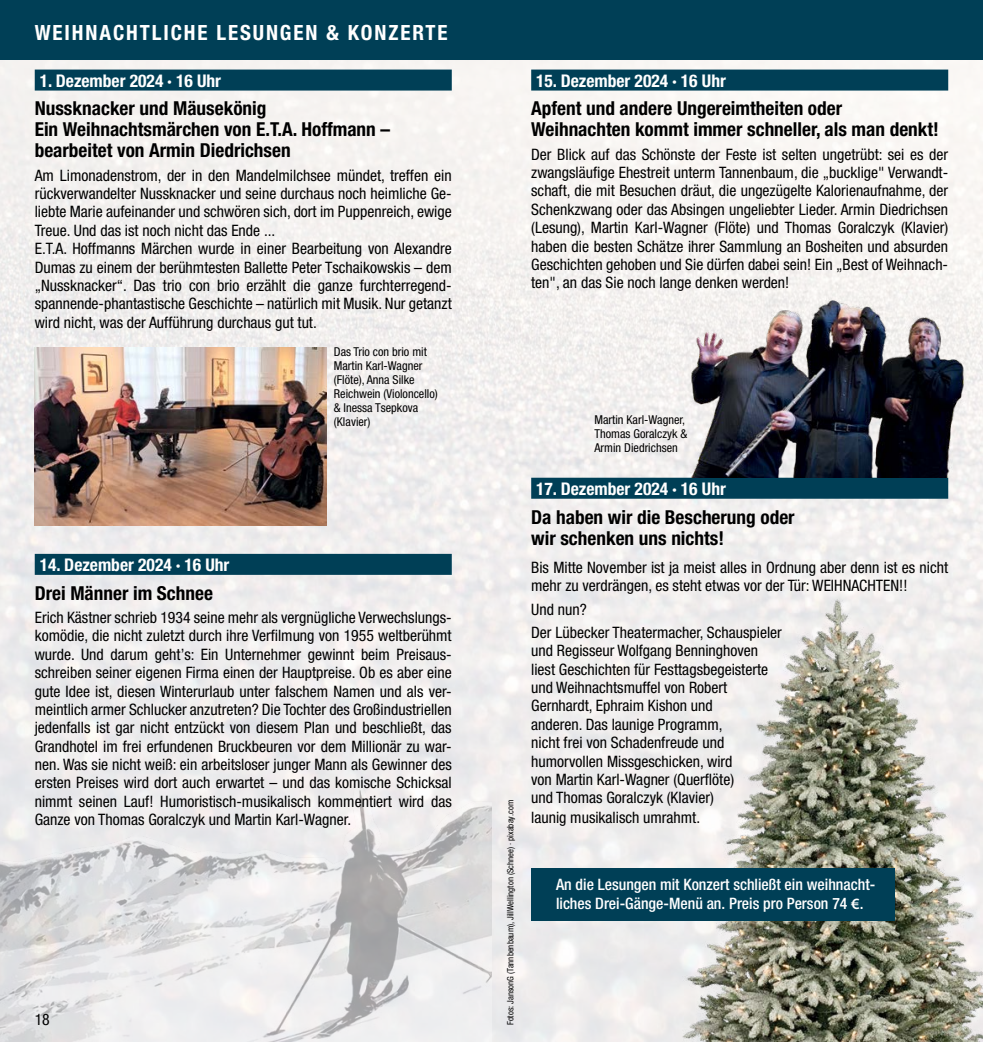
<style>
.page{position:relative;width:983px;height:1042px;background:#fff}
.page>*{position:absolute;margin:0;border:0;box-sizing:border-box;transform-origin:0 0}
.t1{font:700 condensed 21px "Helvetica Neue LT Pro";letter-spacing:.09em;color:#fff}
.t2{font:700 condensed 19.25px/21px "Helvetica Neue LT Pro";color:#000}
.t3{font:700 condensed 17.5px "Helvetica Neue LT Pro";color:#fff}
.t4{font:condensed 15.75px/18.4px "Helvetica Neue LT Pro";color:#000}
.t5{font:500 condensed 15.75px/19.2px "Helvetica Neue LT Pro";color:#fff}
.t6{font:condensed 12.25px/14px "Helvetica Neue LT Pro";color:#000}
.t7{font:condensed 8.75px "Helvetica Neue LT Pro";color:#000}
.s1{font-family:"Myriad Pro";font-weight:600;font-stretch:normal}
</style>
<div class="page">
<img style="left:0;top:60px;width:982px;height:982px">
<div style="left:491px;top:0;width:491px;height:60px;background:#003f56"></div>
<div style="left:0;top:0;width:492px;height:60px;background:#003f56"></div>
<div style="left:531px;top:70px;width:416px;height:21px;background:#003f56"></div>
<div style="left:531px;top:478px;width:416px;height:21px;background:#003f56"></div>
<img style="left:644px;top:594px;width:338px;height:448px">
<img style="left:35px;top:347px;width:291px;height:179px">
<img style="left:683px;top:293px;width:283px;height:184px">
<div style="left:531px;top:868px;width:363px;height:52px;background:#003f56"></div>
<img style="left:0;top:747px;width:491px;height:295px">
<div style="left:35px;top:70px;width:416px;height:21px;background:#003f56"></div>
<div style="left:35px;top:554px;width:416px;height:21px;background:#003f56"></div>
<h1 class="t1" style="left:35px;top:20px;width:414px">WEIHNACHTLICHE LESUNGEN &amp; KONZERTE</h1>
<p class="t3" style="left:40px;top:70px;width:183px">1. Dezember 2024 · 16 Uhr</p>
<p class="t2" style="left:35px;top:98px;width:357px">Nussknacker und Mäusekönig<br>Ein Weihnachtsmärchen von E.T.A. Hoffmann – bearbeitet von Armin Diedrichsen</p>
<p class="t4" style="left:35px;top:166px;width:418px">Am Limonadenstrom, der in den Mandelmilchsee mündet, treffen ein rückverwandelter Nussknacker und seine durchaus noch heimliche Ge&shy;liebte Marie aufeinander und schwören sich, dort im Puppenreich, ewige Treue. Und das ist noch nicht das Ende ...<br>E.T.A. Hoffmanns Märchen wurde in einer Bearbeitung von Alexandre Dumas zu einem der berühmtesten Ballette Peter Tschaikowskis – dem „Nussknacker“. Das trio con brio erzählt die ganze furchterregend&shy;spannende-phantastische Geschichte – natürlich mit Musik. Nur getanzt wird nicht, was der Aufführung durchaus gut tut.</p>
<p class="t6" style="left:334px;top:345px;width:105px">Das Trio con brio mit<br>Martin Karl-Wagner (Flöte), Anna Silke<br>Reichwein (Violoncello) &amp; Inessa Tsepkova (Klavier)</p>
<p class="t3" style="left:40px;top:554px;width:191px">14. Dezember 2024 · 16 Uhr</p>
<p class="t2" style="left:35px;top:582px;width:180px">Drei Männer im Schnee</p>
<p class="t4" style="left:35px;top:608px;width:418px;text-align:justify">Erich Kästner schrieb 1934 seine mehr als vergnügliche Verwechslungs&shy;komödie, die nicht zuletzt durch ihre Verfilmung von 1955 weltberühmt wurde. Und darum geht’s: Ein Unternehmer gewinnt beim Preisaus&shy;schreiben seiner eigenen Firma einen der Hauptpreise. Ob es aber eine gute Idee ist, diesen Winterurlaub unter falschem Namen und als ver&shy;meintlich armer Schlucker anzutreten? Die Tochter des Großindustriellen jedenfalls ist gar nicht entzückt von diesem Plan und beschließt, das Grandhotel im frei erfundenen Bruckbeuren vor dem Millionär zu war&shy;nen. Was sie nicht weiß: ein arbeitsloser junger Mann als Gewinner des ersten Preises wird dort auch erwartet – und das komische Schicksal nimmt seinen Lauf! Humoristisch-musikalisch kommentiert wird das Ganze von Thomas Goralczyk und Martin Karl-Wagner.</p>
<p class="t4" style="left:35px;top:1010px;width:17px">18</p>
<p class="t3" style="left:536px;top:70px;width:191px">15. Dezember 2024 · 16 Uhr</p>
<p class="t2" style="left:531px;top:98px;width:409px">Apfent und andere Ungereimtheiten oder<br>Weihnachten kommt immer schneller, als man denkt!</p>
<p class="t4" style="left:531px;top:145px;width:418px;text-align:justify">Der Blick auf das Schönste der Feste ist selten ungetrübt: sei es der zwangsläufige Ehestreit unterm Tannenbaum, die „bucklige" Verwandt&shy;schaft, die mit Besuchen dräut, die ungezügelte Kalorienaufnahme, der Schenkzwang oder das Absingen ungeliebter Lieder. Armin Diedrichsen (Lesung), Martin Karl-Wagner (Flöte) und Thomas Goralczyk (Klavier) haben die besten Schätze ihrer Sammlung an Bosheiten und absurden Geschichten gehoben und Sie dürfen dabei sein! Ein „Best of Weihnach&shy;ten", an das Sie noch lange denken werden!</p>
<p class="t7" style="left:505px;top:1025px;width:227px;rotate:-90deg">Fotos: JansonG (Tannbenbaum), JillWellington (Schnee) · pixabay.com</p>
<p class="t6" style="left:594px;top:413px;width:94px">Martin Karl-Wagner,<br>Thomas Goralczyk &amp;<br>Armin Diedrichsen</p>
<p class="t3" style="left:536px;top:478px;width:191px">17. Dezember 2024 · 16 Uhr</p>
<p class="t2" style="left:531px;top:506px;width:265px">Da haben wir die Bescherung oder wir schenken uns nichts!</p>
<p class="t4" style="left:531px;top:558px;width:418px">Bis Mitte November ist ja meist alles in Ordnung aber denn ist es nicht mehr zu verdrängen, es steht etwas vor der Tür: WEIHNACHTEN!!</p>
<p class="t4" style="left:531px;top:597px;width:252px;line-height:23.3px">Und nun?<br>Der Lübecker Theatermacher, Schauspieler</p>
<p class="t4" style="left:531px;top:641px;width:238px">und Regisseur Wolfgang Benninghoven liest Geschichten für Festtagsbegeisterte und Weihnachtsmuffel von Robert Gernhardt, Ephraim Kishon und<br>anderen. Das launige Programm,<br>nicht frei von Schadenfreude und humorvollen Missgeschicken, wird<br>von Martin Karl-Wagner (Querflöte)<br>und Thomas Goralczyk (Klavier)<br>launig musikalisch umrahmt.</p>
<p class="t5" style="left:556px;top:874px;width:320px">An die Lesungen mit Konzert schließt ein weihnacht&shy;liches Drei-Gänge-Menü an. Preis pro Person 74 <span class="s1">€</span>.</p>
</div>
